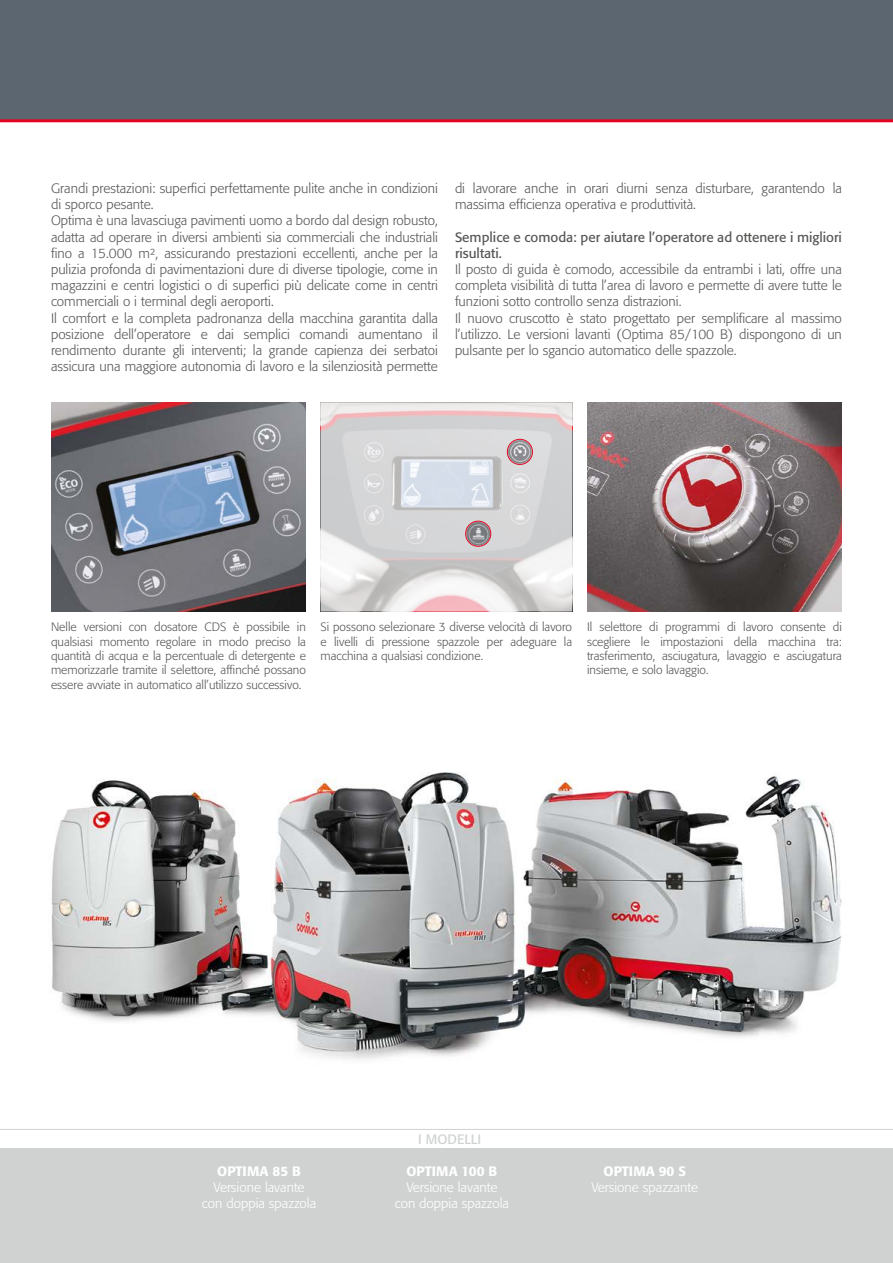
<style>
.page{position:relative;width:893px;height:1263px;background:#fff}
.page>*{position:absolute;margin:0;border:0;box-sizing:border-box;transform-origin:0 0}
.t1{font:300 13.5px/16.2px "Formata";color:#575756}
.t2{font:300 13.5px/16.2px "Formata";color:#fff;text-align:center}
.t3{font:13.5px/16.2px "Formata";color:#575756}
.t4{font:500 13.5px "Formata";color:#fff}
.t5{font:13.5px "Formata";color:#d0d2d2}
.t6{font:300 12px/14.4px "Formata";color:#575756;text-align:justify}
</style>
<div class="page">
<img style="left:51px;top:403px;width:255px;height:208px">
<img style="left:587px;top:403px;width:255px;height:208px">
<img style="left:51px;top:772px;width:791px;height:288px">
<hr style="left:0;top:1129px;width:893px;height:1px;background:#d0d2d2">
<svg style="left:320px;top:402px;width:253px;height:210px;background:#d8d5d7"></svg>
<div style="left:507px;top:439px;width:26px;height:26px;border:1px solid #e30520;border-radius:50%"></div>
<div style="left:465px;top:521px;width:26px;height:26px;border:1px solid #e30520;border-radius:50%"></div>
<div style="left:0;top:1148px;width:893px;height:115px;background:#d0d2d2"></div>
<div style="left:0;top:0;width:893px;height:121px;background:#5b6670"></div>
<hr style="left:0;top:119px;width:893px;height:3px;background:#e30520">
<p class="t1" style="left:51px;top:180px;width:388px">Grandi prestazioni: superfici perfettamente pulite anche in condizioni di sporco pesante.<br>Optima è una lavasciuga pavimenti uomo a bordo dal design robusto, adatta ad operare in diversi ambienti sia commerciali che industriali fino a 15.000 m², assicurando prestazioni eccellenti, anche per la pulizia profonda di pavimentazioni dure di diverse tipologie, come in magazzini e centri logistici o di superfici più delicate come in centri commerciali o i terminal degli aeroporti.<br>Il comfort e la completa padronanza della macchina garantita dalla posizione dell’operatore e dai semplici comandi aumentano il rendimento durante gli interventi; la grande capienza dei serbatoi assicura una maggiore autonomia di lavoro e la silenziosità permette</p>
<p class="t1" style="left:455px;top:180px;width:388px">di lavorare anche in orari diurni senza disturbare, garantendo la massima efficienza operativa e produttività.</p>
<p class="t3" style="left:455px;top:229px;width:388px">Semplice e comoda: per aiutare l’operatore ad ottenere i migliori risultati.</p>
<p class="t1" style="left:455px;top:261px;width:388px">Il posto di guida è comodo, accessibile da entrambi i lati, offre una completa visibilità di tutta l’area di lavoro e permette di avere tutte le funzioni sotto controllo senza distrazioni.<br>Il nuovo cruscotto è stato progettato per semplificare al massimo l’utilizzo. Le versioni lavanti (Optima 85/100 B) dispongono di un pulsante per lo sgancio automatico delle spazzole.</p>
<p class="t6" style="left:51px;top:620px;width:256px">Nelle versioni con dosatore CDS è possibile in qualsiasi momento regolare in modo preciso la quantità di acqua e la percentuale di detergente e memorizzarle tramite il selettore, affinché possano essere avviate in automatico all’utilizzo successivo.</p>
<p class="t6" style="left:321px;top:620px;width:253px">Si possono selezionare 3 diverse velocità di lavoro e livelli di pressione spazzole per adeguare la macchina a qualsiasi condizione.</p>
<p class="t6" style="left:587px;top:620px;width:256px">Il selettore di programmi di lavoro consente di scegliere le impostazioni della macchina tra: trasferimento, asciugatura, lavaggio e asciugatura insieme, e solo lavaggio.</p>
<p class="t5" style="left:418px;top:1130px;width:64px">I MODELLI</p>
<p class="t4" style="left:217px;top:1162px;width:85px">OPTIMA 85 B</p>
<p class="t2" style="left:202px;top:1179px;width:116px">Versione lavante con doppia spazzola</p>
<p class="t4" style="left:406px;top:1162px;width:92px">OPTIMA 100 B</p>
<p class="t2" style="left:395px;top:1179px;width:116px">Versione lavante con doppia spazzola</p>
<p class="t4" style="left:603px;top:1162px;width:84px">OPTIMA 90 S</p>
<p class="t2" style="left:591px;top:1179px;width:108px">Versione spazzante</p>
</div>
